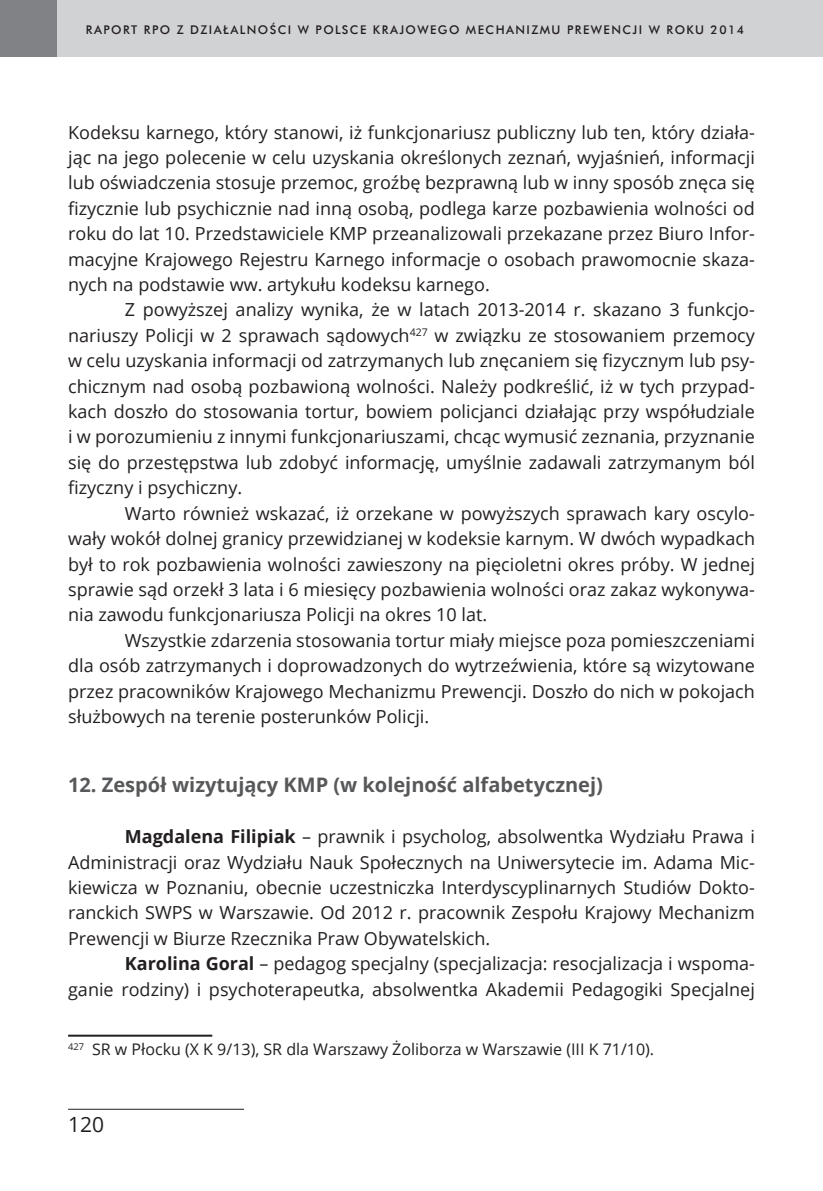
<style>
.page{position:relative;width:823px;height:1191px;background:#fff}
.page>*{position:absolute;margin:0;border:0;box-sizing:border-box;transform-origin:0 0}
.t1{font:21px "Open Sans";color:#231f20}
.t2{font:700 20px "Open Sans";color:#57585a}
.t3{font:18px/25.4px "Open Sans";color:#231f20;text-align:justify}
.t4{font:16px "Open Sans";color:#231f20}
.t5{font:12px "Futura Md EU";letter-spacing:.12em;color:#231f20}
.s1{font-weight:700}
</style>
<div class="page">
<div style="left:57px;top:0;width:765px;height:57px;background:#d1d2d4"></div>
<div style="left:0;top:0;width:57px;height:57px;background:#808285"></div>
<hr style="left:68px;top:1108px;width:176px;height:1px;background:#231f20">
<hr style="left:68px;top:1034px;width:144px;height:2px;background:#231f20">
<p class="t5" style="left:86px;top:22px;width:659px">RAPORT RPO Z DZIAŁALNOŚCI W POLSCE KRAJOWEGO MECHANIZMU PREWENCJI W ROKU 2014</p>
<p class="t3" style="left:68px;top:119px;width:688px">Kodeksu karnego, który stanowi, iż funkcjonariusz publiczny lub ten, który działa&shy;jąc na jego polecenie w celu uzyskania określonych zeznań, wyjaśnień, informacji lub oświadczenia stosuje przemoc, groźbę bezprawną lub w inny sposób znęca się fizycznie lub psychicznie nad inną osobą, podlega karze pozbawienia wolności od roku do lat 10. Przedstawiciele KMP przeanalizowali przekazane przez Biuro Infor&shy;macyjne Krajowego Rejestru Karnego informacje o osobach prawomocnie skaza&shy;nych na podstawie ww. artykułu kodeksu karnego.</p>
<p class="t3" style="left:68px;top:297px;width:688px;text-indent:57px">Z powyższej analizy wynika, że w latach 2013-2014 r. skazano 3 funkcjo&shy;nariuszy Policji w 2 sprawach sądowych<sup>427</sup> w związku ze stosowaniem przemocy w celu uzyskania informacji od zatrzymanych lub znęcaniem się fizycznym lub psy&shy;chicznym nad osobą pozbawioną wolności. Należy podkreślić, iż w tych przypad&shy;kach doszło do stosowania tortur, bowiem policjanci działając przy współudziale i w porozumieniu z innymi funkcjonariuszami, chcąc wymusić zeznania, przyznanie się do przestępstwa lub zdobyć informację, umyślnie zadawali zatrzymanym ból fizyczny i psychiczny.</p>
<p class="t3" style="left:68px;top:500px;width:688px;text-indent:57px">Warto również wskazać, iż orzekane w powyższych sprawach kary oscylo&shy;wały wokół dolnej granicy przewidzianej w kodeksie karnym. W dwóch wypadkach był to rok pozbawienia wolności zawieszony na pięcioletni okres próby. W jednej sprawie sąd orzekł 3 lata i 6 miesięcy pozbawienia wolności oraz zakaz wykonywa&shy;nia zawodu funkcjonariusza Policji na okres 10 lat.</p>
<p class="t3" style="left:68px;top:627px;width:688px;text-indent:57px">Wszystkie zdarzenia stosowania tortur miały miejsce poza pomieszczeniami dla osób zatrzymanych i doprowadzonych do wytrzeźwienia, które są wizytowane przez pracowników Krajowego Mechanizmu Prewencji. Doszło do nich w pokojach służbowych na terenie posterunków Policji.</p>
<p class="t2" style="left:68px;top:771px;width:536px">12. Zespół wizytujący KMP (w kolejność alfabetycznej)</p>
<p class="t3" style="left:68px;top:823px;width:688px;text-indent:57px"><span class="s1">Magdalena Filipiak</span> – prawnik i psycholog, absolwentka Wydziału Prawa i Administracji oraz Wydziału Nauk Społecznych na Uniwersytecie im. Adama Mic&shy;kiewicza w Poznaniu, obecnie uczestniczka Interdyscyplinarnych Studiów Dokto&shy;ranckich SWPS w Warszawie. Od 2012 r. pracownik Zespołu Krajowy Mechanizm Prewencji w Biurze Rzecznika Praw Obywatelskich.</p>
<p class="t3" style="left:68px;top:950px;width:688px;text-align:right"><span class="s1">Karolina Goral</span> – pedagog specjalny (specjalizacja: resocjalizacja i wspoma-<br>ganie rodziny) i psychoterapeutka, absolwentka Akademii Pedagogiki Specjalnej</p>
<p class="t4" style="left:68px;top:1037px;width:587px"><sup>427</sup> SR w Płocku (X K 9/13), SR dla Warszawy Żoliborza w Warszawie (III K 71/10).</p>
<p class="t1" style="left:68px;top:1109px;width:38px">120</p>
</div>
